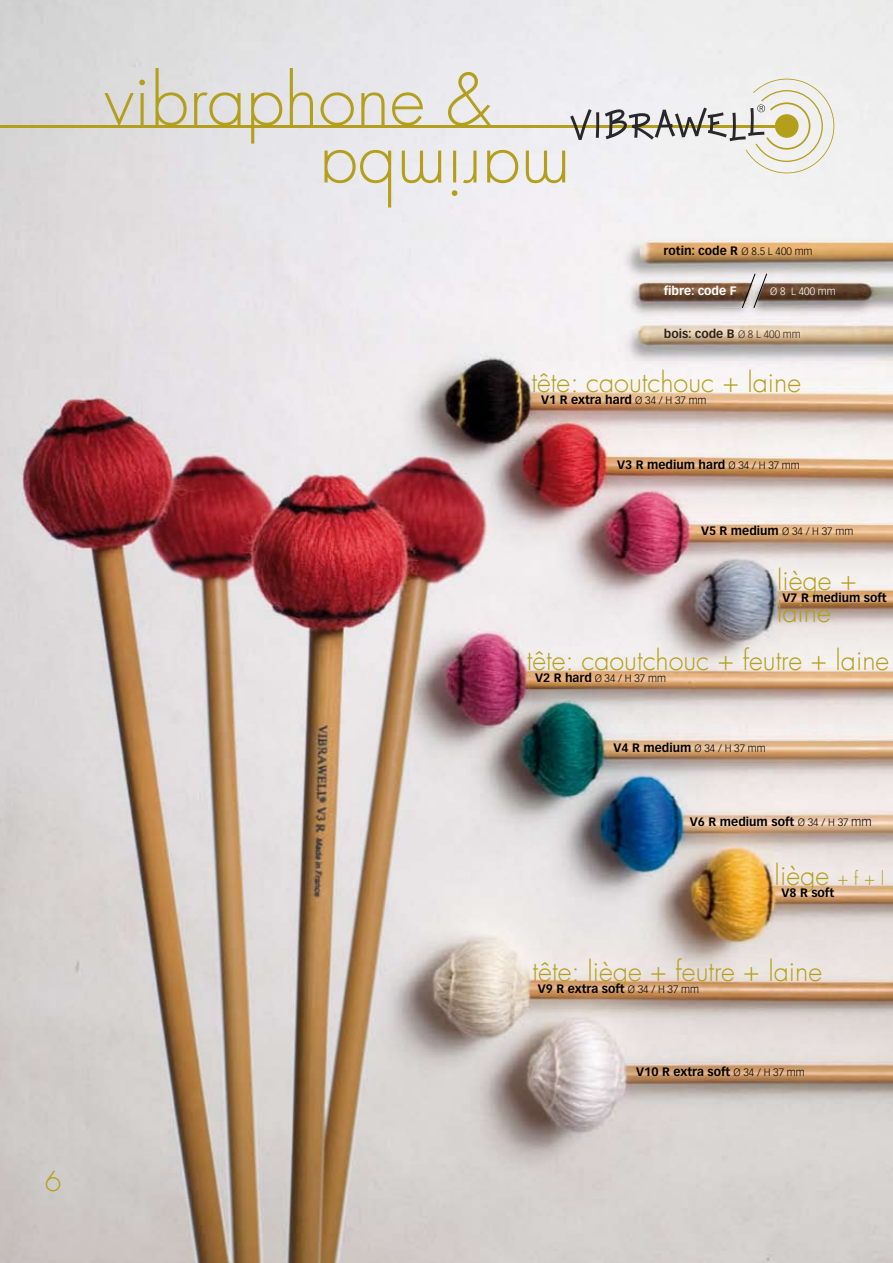
<style>
.page{position:relative;width:893px;height:1263px;background:#fff}
.page>*{position:absolute;margin:0;border:0;box-sizing:border-box;transform-origin:0 0}
.t1{font:300 69px "Futura Com";color:#b49f1c}
.t2{font:300 27px/32.4px "Futura Com";color:#b49f1c}
.t3{font:700 12px "Vectora LT";color:#000}
.t4{font:700 12px "Vectora LT";color:#2b2624}
.t5{font:700 12px "Vectora LT";color:#fff}
.t6{font:300 10.5px "Vectora LT";color:#000}
.t7{font:300 10.5px "Vectora LT";color:#fff}
.s1{font-weight:300;font-size:10.5px}
.s2{font-weight:700;font-size:12px}
.s3{font-weight:300}
.s4{font-size:18px}
</style>
<div class="page">
<img style="left:0;top:0;width:893px;height:1263px">
<hr style="left:0;top:125px;width:660px;height:2px;background:#b49f1c">
<svg style="left:570px;top:109px;width:29px;height:31px"></svg>
<svg style="left:605px;top:79px;width:229px;height:94px"></svg>
<svg style="left:741px;top:273px;width:27px;height:36px"></svg>
<h2 class="t2" style="left:45px;top:1165px;width:18px">6</h2>
<h1 class="t1" style="left:104px;top:55px;width:388px">vibraphone &amp;</h1>
<h1 class="t1" style="left:570px;top:221px;width:253px;rotate:-180deg">marimba</h1>
<p class="t3" style="left:664px;top:243px;width:150px">rotin: code R <span class="s1">Ø 8.5 L 400 mm</span></p>
<p class="t5" style="left:664px;top:283px;width:74px">fibre: code F</p>
<p class="t7" style="left:770px;top:285px;width:67px">Ø 8 L 400 mm</p>
<p class="t4" style="left:664px;top:326px;width:138px">bois: code B <span class="s1">Ø 8 L 400 mm</span></p>
<h2 class="t2" style="left:531px;top:366px;width:271px">tête: caoutchouc + laine</h2>
<p class="t3" style="left:541px;top:393px;width:167px">V1 R extra hard <span class="s1">Ø 34 / H 37 mm</span></p>
<p class="t3" style="left:617px;top:457px;width:184px">V3 R medium hard <span class="s1">Ø 34 / H 37 mm</span></p>
<p class="t3" style="left:701px;top:523px;width:154px">V5 R medium <span class="s1">Ø 34 / H 37 mm</span></p>
<h2 class="t2" style="left:777px;top:564px;width:81px">liège + laine</h2>
<p class="t3" style="left:782px;top:590px;width:106px">V7 R medium soft</p>
<h2 class="t2" style="left:527px;top:644px;width:364px">tête: caoutchouc + feutre + laine</h2>
<p class="t6" style="left:535px;top:672px;width:132px"><span class="s2">V2 R hard</span> Ø 34 / H 37 mm</p>
<p class="t3" style="left:613px;top:740px;width:154px">V4 R medium <span class="s1">Ø 34 / H 37 mm</span></p>
<p class="t3" style="left:690px;top:815px;width:183px">V6 R medium soft <span class="s1">Ø 34 / H 37</span> <span class="s3">mm</span></p>
<h2 class="t2" style="left:775px;top:859px;width:111px">liège <span class="s4">+ f + l</span></h2>
<p class="t3" style="left:781px;top:886px;width:54px">V8 R soft</p>
<h2 class="t2" style="left:533px;top:955px;width:291px">tête: liège + feutre + laine</h2>
<p class="t3" style="left:538px;top:982px;width:163px">V9 R extra soft <span class="s1">Ø 34 / H 37 mm</span></p>
<p class="t3" style="left:636px;top:1065px;width:170px">V10 R extra soft <span class="s1">Ø 34 / H 37 mm</span></p>
</div>
